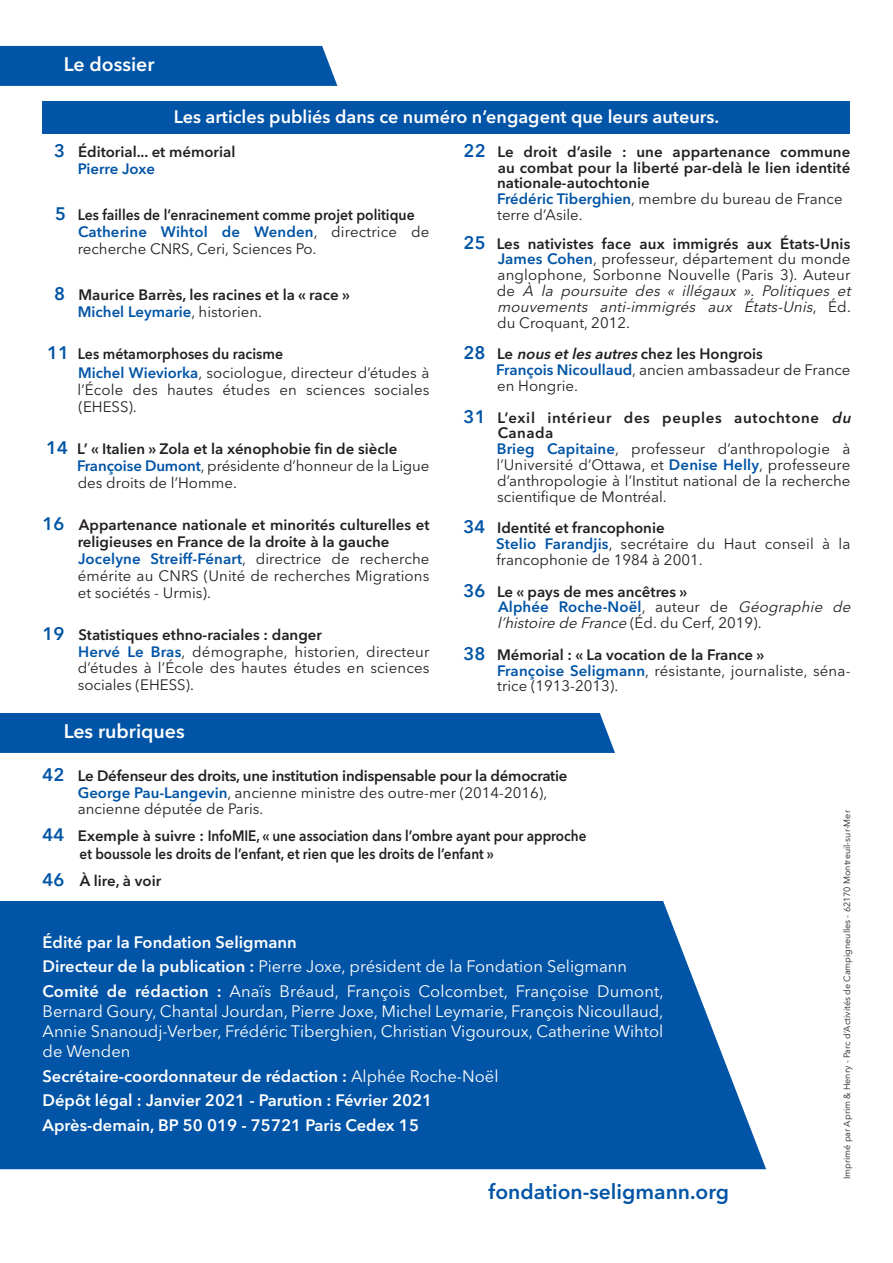
<style>
.page{position:relative;width:893px;height:1263px;background:#fff}
.page>*{position:absolute;margin:0;border:0;box-sizing:border-box;transform-origin:0 0}
.t1{font:600 21px "Avenir Next";color:#0154a6}
.t2{font:600 19.5px "Avenir Next";color:#fff}
.t3{font:600 18px "Avenir Next";color:#fff}
.t4{font:16.5px/24.5px "Avenir Next";color:#fff}
.t5{font:600 16.5px/24.5px "Avenir Next";color:#fff}
.t6{font:15px/15.8px "Avenir Next";letter-spacing:.005em;color:#231f20}
.t7{font:600 15px/16.8px "Avenir Next";color:#231f20}
.t8{font:600 15px/16.8px "Avenir Next";color:#231f20;scale:.93 1}
.t9{font:italic 15px/15.8px "Avenir Next";color:#231f20}
.t10{font:9px "Avenir Next";color:#231f20}
.s1{font-size:18px;color:#0154a6}
.s2{color:#0154a6}
.s3{font-weight:400}
.s4{font-weight:600;font-size:18px;color:#0154a6}
.s5{font-weight:600}
.s6{font-weight:600;color:#0154a6}
.s7{font-style:italic}
.s8{font-weight:600;font-style:italic}
.s9{font-weight:600;font-style:normal;font-size:18px;color:#0154a6}
.s10{font-weight:600;font-style:normal}
.s11{font-weight:600;font-style:normal;color:#0154a6}
.s12{font-style:normal}
</style>
<div class="page">
<div style="left:0;top:901px;width:766px;height:268px;background:#0154a6"></div>
<div style="left:0;top:713px;width:615px;height:40px;background:#0154a6"></div>
<div style="left:0;top:46px;width:337px;height:40px;background:#0154a6"></div>
<div style="left:43px;top:101px;width:807px;height:33px;background:#0154a6"></div>
<h2 class="t2" style="left:64px;top:48px;width:92px">Le dossier</h2>
<p class="t3" style="left:174px;top:101px;width:547px">Les articles publiés dans ce numéro n’engagent que leurs auteurs.</p>
<p class="t7" style="left:78px;top:143px;width:159px;text-indent:-24px"><span class="s1">3</span> Éditorial... et mémorial<br><span class="s2">Pierre Joxe</span></p>
<p class="t8" style="left:78px;top:206px;width:380px;text-indent:-23px"><span class="s1">5</span> Les failles de l’enracinement comme projet politique<br><span class="s2">Catherine Wihtol de Wenden</span><span class="s3">, directrice de recherche CNRS, Ceri, Sciences Po.</span></p>
<p class="t7" style="left:78px;top:286px;width:274px;text-indent:-24px"><span class="s1">8</span> Maurice Barrès, les racines et la « race »<br><span class="s2">Michel Leymarie</span><span class="s3">, historien.</span></p>
<p class="t6" style="left:78px;top:344px;width:353px;line-height:18.9px;text-indent:-31px"><span class="s4">11</span> <span class="s5">Les métamorphoses du racisme<br></span><span class="s6">Michel Wieviorka</span>, sociologue, directeur d’études à</p>
<p class="t6" style="left:77px;top:381px;width:353px;line-height:16.8px">l’École des hautes études en sciences sociales (EHESS).</p>
<p class="t6" style="left:77px;top:440px;width:354px;line-height:16.8px;text-indent:-31px"><span class="s4">14</span> <span class="s5">L’ « Italien » Zola et la xénophobie fin de siècle<br></span><span class="s6">Françoise Dumont</span>, présidente d’honneur de la Ligue des droits de l’Homme.</p>
<p class="t7" style="left:78px;top:516px;width:353px;text-indent:-35px"><span class="s1">16</span> Appartenance nationale et minorités culturelles et religieuses en France de la droite à la gauche <span class="s2">Jocelyne Streiff-Fénart</span><span class="s3">, directrice de recherche émérite au CNRS (Unité de recherches Migrations et sociétés - Urmis).</span></p>
<p class="t6" style="left:78px;top:625px;width:353px;line-height:16.8px;text-indent:-35px"><span class="s4">19</span> <span class="s5">Statistiques ethno-raciales : danger<br></span><span class="s6">Hervé Le Bras</span>, démographe, historien, directeur d’études à l’École des hautes études en sciences sociales (EHESS).</p>
<h2 class="t2" style="left:64px;top:714px;width:123px">Les rubriques</h2>
<p class="t7" style="left:497px;top:143px;width:355px;line-height:15.8px;text-indent:-34px"><span class="s1">22</span> Le droit d’asile : une appartenance commune au combat pour la liberté par-delà le lien identité nationale-autochtonie<br><span class="s2">Frédéric Tiberghien</span><span class="s3">, membre du bureau de France terre d’Asile.</span></p>
<p class="t6" style="left:497px;top:235px;width:360px;text-indent:-33px"><span class="s4">25</span> <span class="s5">Les nativistes face aux immigrés aux États-Unis </span><span class="s6">James Cohen</span>, professeur, département du monde anglophone, Sorbonne Nouvelle (Paris 3). Auteur d e <span class="s7">À la poursuite des « illégaux »</span>. <span class="s7">Politiques et mouvements anti-immigrés aux États-Unis</span>, É d . du Croquant, 2012.</p>
<p class="t6" style="left:496px;top:346px;width:356px;text-indent:-33px"><span class="s4">28</span> <span class="s5">Le</span> <span class="s8">nousetlesautres</span><span class="s5">chez les Hongrois<br></span><span class="s6">François Nicoullaud</span>, ancien ambassadeur de France en Hongrie.</p>
<p class="t6" style="left:496px;top:409px;width:361px;text-indent:-33px"><span class="s4">31</span> <span class="s5">L’exil intérieur des peuples autochtone</span> <span class="s8">du </span><span class="s5">Canada<br></span><span class="s6">Brieg Capitaine</span>, professeur d’anthropologie à l’Université d’Ottawa, et <span class="s6">Denise Helly</span>, professeure d’anthropologie à l’Institut national de la recherche scientifique de Montréal.</p>
<p class="t6" style="left:496px;top:519px;width:356px;text-indent:-33px"><span class="s4">34</span> <span class="s5">Identité et francophonie<br></span><span class="s6">Stelio Farandjis</span>, secrétaire du Haut conseil à la francophonie de 1984 à 2001.</p>
<p class="t9" style="left:497px;top:583px;width:360px;text-indent:-34px"><span class="s9">36</span> <span class="s10">Le « pays de mes ancêtres »<br></span><span class="s11">Alphée Roche-Noël</span><span class="s12">, auteur de</span> Géographie de l’histoiredeFrance<span class="s12">(Éd. du Cerf, 2019).</span></p>
<p class="t6" style="left:497px;top:646px;width:355px;text-indent:-34px"><span class="s4">38</span> <span class="s5">Mémorial : « La vocation de la France »<br></span><span class="s6">Françoise Seligmann</span>, résistante, journaliste, séna&shy;trice (1913-2013).</p>
<p class="t7" style="left:78px;top:767px;width:491px;text-indent:-35px"><span class="s1">42</span> Le Défenseur des droits, une institution indispensable pour la démocratie<br><span class="s2">George Pau-Langevin</span><span class="s3">, ancienne ministre des outre-mer (2014-2016), ancienne députée de Paris.</span></p>
<p class="t7" style="left:80px;top:826px;width:508px;line-height:18.1px;text-indent:-37px"><span class="s1">44</span> Exemple à suivre : InfoMIE, « une association dans l’ombre ayant pour approche et boussole les droits de l’enfant, et rien que les droits de l’enfant »</p>
<p class="t7" style="left:43px;top:871px;width:120px"><span class="s1">46</span> À lire, à voir</p>
<p class="t4" style="left:43px;top:929px;width:623px"><span class="s5">Édité par la Fondation Seligmann<br>Directeur de la publication :</span> Pierre Joxe, président de la Fondation Seligmann<br><span class="s5">Comité de rédaction :</span> Anaïs Bréaud, François Colcombet, Françoise Dumont,</p>
<p class="t4" style="left:43px;top:1000px;width:622px;line-height:20.2px;text-align:justify">Bernard Goury, Chantal Jourdan, Pierre Joxe, Michel Leymarie, François Nicoullaud, Annie Snanoudj-Verber, Frédéric Tiberghien, Christian Vigouroux, Catherine Wihtol de Wenden</p>
<p class="t5" style="left:43px;top:1063px;width:457px">Secrétaire-coordonnateur de rédaction : <span class="s3">Alphée Roche-Noël<br></span>Dépôt légal : Janvier 2021 - Parution : Février 2021<br>Après-demain, BP 50 019 - 75721 Paris Cedex 15</p>
<h1 class="t1" style="left:489px;top:1174px;width:242px">fondation-seligmann.org</h1>
<p class="t10" style="left:839px;top:1179px;width:371px;rotate:-90deg">Imprimé par Aprim &amp; Henry - Parc d’Activités de Campigneulles - 62170 Montreuil-sur-Mer</p>
</div>
